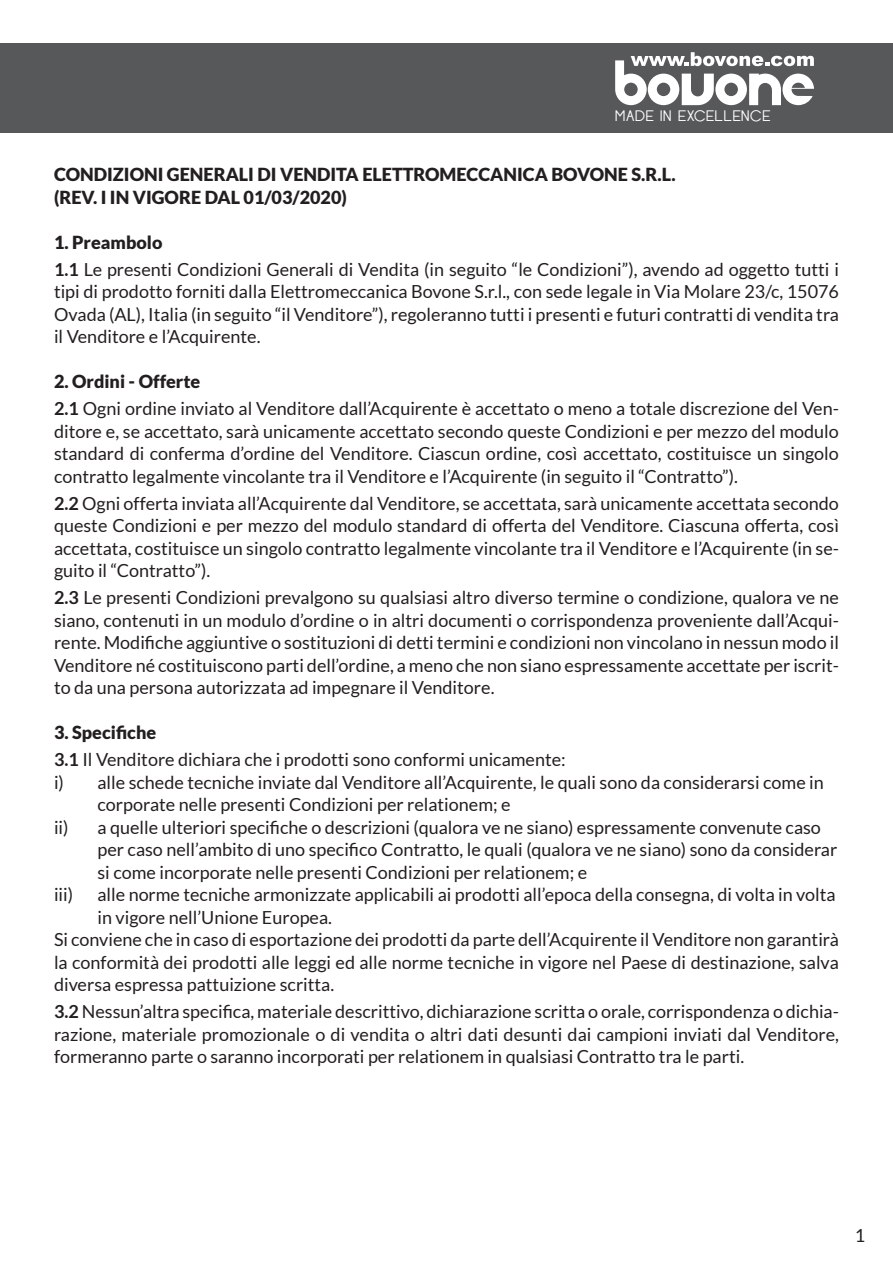
<style>
.page{position:relative;width:893px;height:1263px;background:#fff}
.page>*{position:absolute;margin:0;border:0;box-sizing:border-box;transform-origin:0 0}
.t1{font:18px/22.5px "Lato";color:#231f20;text-align:justify}
.t2{font:900 18px/22.5px "Lato";color:#231f20}
.t3{font:15.15px "Opificio";letter-spacing:.05em;color:#fff}
.s1{font-weight:900}
.s2{font-weight:700}
</style>
<div class="page">
<div style="left:0;top:43px;width:893px;height:90px;background:#57585a"></div>
<svg style="left:615px;top:52px;width:199px;height:53px"></svg>
<p class="t3" style="left:615px;top:108px;width:157px">MADE IN EXCELLENCE</p>
<p class="t2" style="left:54px;top:163px;width:623px">CONDIZIONI GENERALI DI VENDITA ELETTROMECCANICA BOVONE S.R.L. (REV. I IN VIGORE DAL 01/03/2020)</p>
<p class="t1" style="left:54px;top:228px;width:786px;line-height:27px"><span class="s1">1. Preambolo<br></span><span class="s2">1.1</span> Le presenti Condizioni Generali di Vendita (in seguito “le Condizioni”), avendo ad oggetto tutti i</p>
<p class="t1" style="left:54px;top:280px;width:786px">tipi di prodotto forniti dalla Elettromeccanica Bovone S.r.l., con sede legale in Via Molare 23/c, 15076<br>Ovada (AL), Italia (in seguito “il Venditore”), regoleranno tutti i presenti e futuri contratti di vendita tra il Venditore e l’Acquirente.</p>
<p class="t1" style="left:54px;top:368px;width:786px;line-height:27px"><span class="s1">2. Ordini - Offerte<br></span><span class="s2">2.1</span> Ogni ordine inviato al Venditore dall’Acquirente è accettato o meno a totale discrezione del Ven-</p>
<p class="t1" style="left:54px;top:420px;width:786px">ditore e, se accettato, sarà unicamente accettato secondo queste Condizioni e per mezzo del modulo standard di conferma d’ordine del Venditore. Ciascun ordine, così accettato, costituisce un singolo contratto legalmente vincolante tra il Venditore e l’Acquirente (in seguito il “Contratto”).</p>
<p class="t1" style="left:54px;top:492px;width:786px"><span class="s2">2.2</span> Ogni offerta inviata all’Acquirente dal Venditore, se accettata, sarà unicamente accettata secondo queste Condizioni e per mezzo del modulo standard di offerta del Venditore. Ciascuna offerta, così accettata, costituisce un singolo contratto legalmente vincolante tra il Venditore e l’Acquirente (in se&shy;guito il “Contratto”).</p>
<p class="t1" style="left:54px;top:586px;width:786px"><span class="s2">2.3</span> Le presenti Condizioni prevalgono su qualsiasi altro diverso termine o condizione, qualora ve ne siano, contenuti in un modulo d’ordine o in altri documenti o corrispondenza proveniente dall’Acqui&shy;rente. Modifiche aggiuntive o sostituzioni di detti termini e condizioni non vincolano in nessun modo il Venditore né costituiscono parti dell’ordine, a meno che non siano espressamente accettate per iscrit&shy;to da una persona autorizzata ad impegnare il Venditore.</p>
<p class="t1" style="left:54px;top:719px;width:513px;line-height:27px"><span class="s1">3. Specifiche<br></span><span class="s2">3.1</span> Il Venditore dichiara che i prodotti sono conformi unicamente:</p>
<p class="t1" style="left:54px;top:771px;width:771px">i) alle schede tecniche inviate dal Venditore all’Acquirente, le quali sono da considerarsi come in</p>
<p class="t1" style="left:98px;top:793px;width:415px">corporate nelle presenti Condizioni per relationem; e</p>
<p class="t1" style="left:54px;top:816px;width:768px">ii) a quelle ulteriori specifiche o descrizioni (qualora ve ne siano) espressamente convenute caso</p>
<p class="t1" style="left:98px;top:838px;width:741px">per caso nell’ambito di uno specifico Contratto, le quali (qualora ve ne siano) sono da considerar</p>
<p class="t1" style="left:98px;top:861px;width:491px">si come incorporate nelle presenti Condizioni per relationem; e</p>
<p class="t1" style="left:54px;top:883px;width:21px">iii)</p>
<p class="t1" style="left:98px;top:883px;width:740px">alle norme tecniche armonizzate applicabili ai prodotti all’epoca della consegna, di volta in volta</p>
<p class="t1" style="left:98px;top:906px;width:236px">in vigore nell’Unione Europea.</p>
<p class="t1" style="left:54px;top:928px;width:786px">Si conviene che in caso di esportazione dei prodotti da parte dell’Acquirente il Venditore non garantirà</p>
<p class="t1" style="left:54px;top:951px;width:786px">la conformità dei prodotti alle leggi ed alle norme tecniche in vigore nel Paese di destinazione, salva</p>
<p class="t1" style="left:54px;top:973px;width:282px">diversa espressa pattuizione scritta.</p>
<p class="t1" style="left:54px;top:1000px;width:786px"><span class="s2">3.2</span> Nessun’altra specifica, materiale descrittivo, dichiarazione scritta o orale, corrispondenza o dichia&shy;razione, materiale promozionale o di vendita o altri dati desunti dai campioni inviati dal Venditore, formeranno parte o saranno incorporati per relationem in qualsiasi Contratto tra le parti.</p>
<p class="t1" style="left:855px;top:1224px;width:12px">1</p>
</div>
